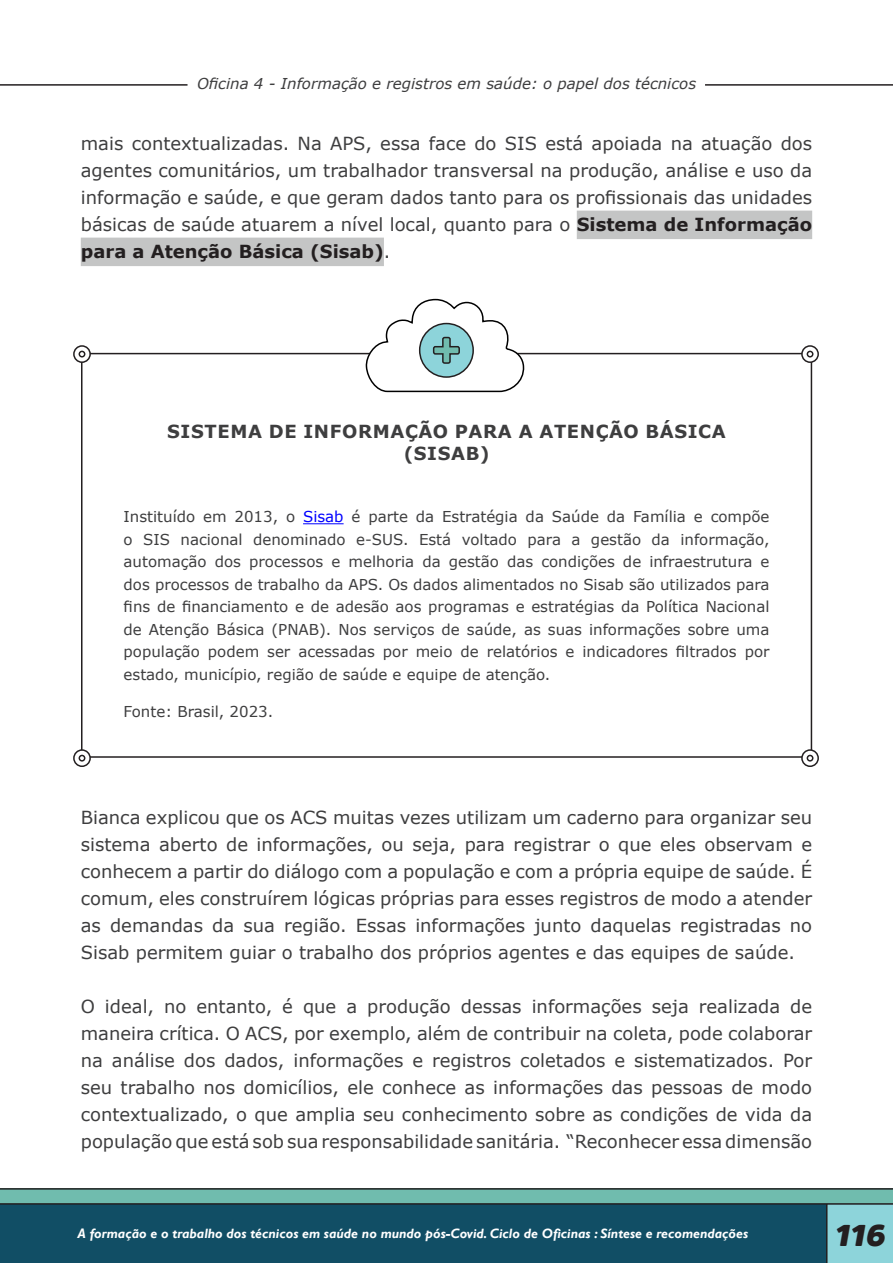
<style>
.page{position:relative;width:893px;height:1263px;background:#fff}
.page>*{position:absolute;margin:0;border:0;box-sizing:border-box;transform-origin:0 0}
.t1{font:italic 900 30px "Amsi Pro";color:#231f20}
.Paragraph_Style_1{font:18px/27px "Verdana";color:#3e3e3f;text-align:justify}
._2_parágrafo{font:700 18px/22.5px "Verdana";letter-spacing:.035em;color:#3e3e3f;text-align:center}
._2_parágrafo-2{font:15px/22.5px "Verdana";color:#3e3e3f;text-align:justify}
._2_parágrafo-3{font:italic 15px "Verdana";color:#3e3e3f}
.t2{font:italic 700 13.5px "Gill Sans";color:#fff}
.s1{font-weight:700;color:#231f20}
.s2{color:#00f}
</style>
<div class="page">
<svg style="left:0;top:1188px;width:893px;height:75px;background:#2a6776"></svg>
<div style="left:577px;top:211px;width:235px;height:28px;background:#c4c5c5"></div>
<div style="left:81px;top:238px;width:303px;height:28px;background:#c4c5c5"></div>
<div style="left:81px;top:353px;width:731px;height:405px;border:2px solid #231f20"></div>
<hr style="left:303px;top:523px;width:41px;height:1px;background:#00f">
<svg style="left:366px;top:298px;width:158px;height:95px"></svg>
<svg style="left:74px;top:346px;width:16px;height:16px"></svg>
<div style="left:73px;top:345px;width:18px;height:18px;border:2px solid #231f20;border-radius:50%"></div>
<svg style="left:79px;top:351px;width:6px;height:6px"></svg>
<svg style="left:74px;top:750px;width:16px;height:16px"></svg>
<div style="left:73px;top:749px;width:18px;height:18px;border:2px solid #231f20;border-radius:50%"></div>
<svg style="left:79px;top:755px;width:6px;height:6px"></svg>
<svg style="left:802px;top:346px;width:16px;height:16px"></svg>
<div style="left:801px;top:345px;width:18px;height:18px;border:2px solid #231f20;border-radius:50%"></div>
<svg style="left:807px;top:351px;width:6px;height:6px"></svg>
<svg style="left:802px;top:750px;width:16px;height:16px"></svg>
<div style="left:801px;top:749px;width:18px;height:18px;border:2px solid #231f20;border-radius:50%"></div>
<svg style="left:807px;top:755px;width:6px;height:6px"></svg>
<svg style="left:0;top:84px;width:893px;height:2px"></svg>
<p class="_2_parágrafo-3" style="left:197px;top:73px;width:501px">Oficina 4 - Informação e registros em saúde: o papel dos técnicos</p>
<p class="Paragraph_Style_1" style="left:81px;top:130px;width:733px">mais contextualizadas. Na APS, essa face do SIS está apoiada na atuação dos agentes comunitários, um trabalhador transversal na produção, análise e uso da informação e saúde, e que geram dados tanto para os profissionais das unidades básicas de saúde atuarem a nível local, quanto para o <span class="s1">Sistema de Informação para a Atenção Básica (Sisab)</span>.</p>
<p class="_2_parágrafo" style="left:167px;top:420px;width:560px">SISTEMA DE INFORMAÇÃO PARA A ATENÇÃO BÁSICA (SISAB)</p>
<p class="_2_parágrafo-2" style="left:124px;top:506px;width:647px">Instituído em 2013, o <span class="s2">Sisab</span> é parte da Estratégia da Saúde da Família e compõe o SIS nacional denominado e-SUS. Está voltado para a gestão da informação, automação dos processos e melhoria da gestão das condições de infraestrutura e dos processos de trabalho da APS. Os dados alimentados no Sisab são utilizados para fins de financiamento e de adesão aos programas e estratégias da Política Nacional de Atenção Básica (PNAB). Nos serviços de saúde, as suas informações sobre uma população podem ser acessadas por meio de relatórios e indicadores filtrados por estado, município, região de saúde e equipe de atenção.</p>
<p class="_2_parágrafo-2" style="left:124px;top:700px;width:151px">Fonte: Brasil, 2023.</p>
<p class="Paragraph_Style_1" style="left:81px;top:804px;width:733px">Bianca explicou que os ACS muitas vezes utilizam um caderno para organizar seu sistema aberto de informações, ou seja, para registrar o que eles observam e conhecem a partir do diálogo com a população e com a própria equipe de saúde. É comum, eles construírem lógicas próprias para esses registros de modo a atender as demandas da sua região. Essas informações junto daquelas registradas no Sisab permitem guiar o trabalho dos próprios agentes e das equipes de saúde.</p>
<p class="Paragraph_Style_1" style="left:81px;top:993px;width:733px">O ideal, no entanto, é que a produção dessas informações seja realizada de maneira crítica. O ACS, por exemplo, além de contribuir na coleta, pode colaborar na análise dos dados, informações e registros coletados e sistematizados. Por seu trabalho nos domicílios, ele conhece as informações das pessoas de modo contextualizado, o que amplia seu conhecimento sobre as condições de vida da população que está sob sua responsabilidade sanitária. “Reconhecer essa dimensão</p>
<p class="t2" style="left:78px;top:1225px;width:672px">A formação e o trabalho dos técnicos em saúde no mundo pós-Covid. Ciclo de Oficinas : Síntese e recomendações</p>
<h1 class="t1" style="left:835px;top:1214px;width:52px">116</h1>
</div>
